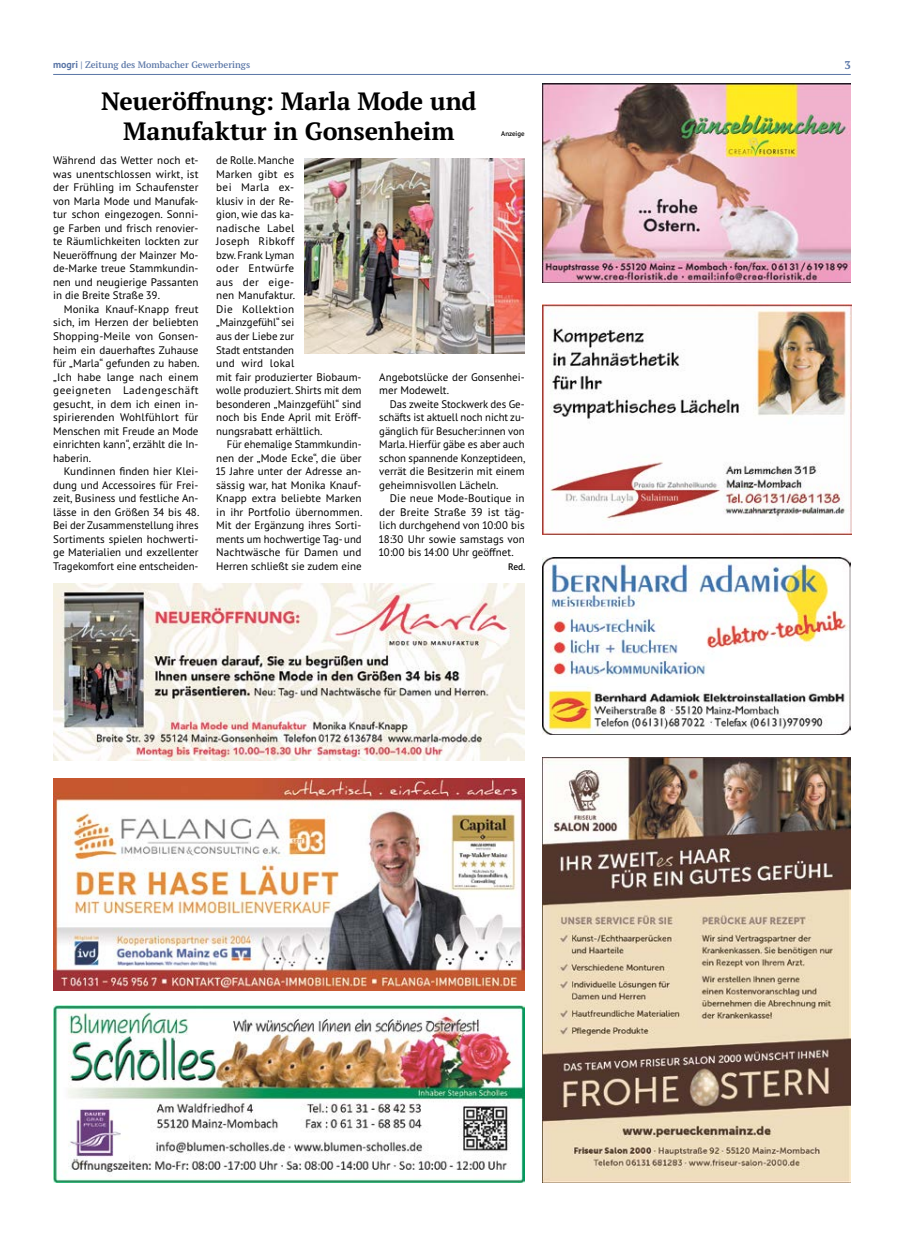
<style>
.page{position:relative;width:904px;height:1241px;background:#fff}
.page>*{position:absolute;margin:0;border:0;box-sizing:border-box;transform-origin:0 0}
.t1{font:700 25px/30px "PT Serif Pro";color:#000;text-align:center}
.t2{font:700 11.25px "PT Serif Pro";color:#5975a6}
.t3{font:11px/13.5px "PT Sans Pro";color:#000;text-align:justify}
.t4{font:600 9.38px "PT Serif Pro";color:#5975a6}
.t5{font:600 9.38px "PT Sans Pro";color:#000}
.t6{font:600 6.88px "PT Sans Pro";color:#000}
.s1{font-family:"PT Sans Pro";font-weight:700;font-size:10px}
</style>
<div class="page">
<hr style="left:53px;top:74px;width:797px;height:1px;background:#5975a6">
<img style="left:542px;top:557px;width:309px;height:177px">
<img style="left:542px;top:83px;width:308px;height:199px">
<img style="left:542px;top:757px;width:309px;height:425px">
<img style="left:542px;top:304px;width:309px;height:231px">
<img style="left:53px;top:778px;width:471px;height:212px">
<img style="left:53px;top:583px;width:471px;height:177px">
<img style="left:305px;top:158px;width:219px;height:195px">
<img style="left:53px;top:1005px;width:471px;height:177px">
<p class="t4" style="left:53px;top:58px;width:198px"><span class="s1">mogri</span> | Zeitung des Mombacher Gewerberings</p>
<p class="t2" style="left:844px;top:57px;width:8px">3</p>
<h1 class="t1" style="left:101px;top:86px;width:377px">Neueröffnung: Marla Mode und<br>Manufaktur in Gonsenheim</h1>
<p class="t3" style="left:53px;top:153px;width:147px">Während das Wetter noch et&shy;was unentschlossen wirkt, ist der Frühling im Schaufenster von Marla Mode und Manufak&shy;tur schon eingezogen. Sonni&shy;ge Farben und frisch renovier&shy;te Räumlichkeiten lockten zur Neueröffnung der Mainzer Mo&shy;de-Marke treue Stammkundin&shy;nen und neugierige Passanten in die Breite Straße 39.</p>
<p class="t3" style="left:53px;top:302px;width:148px;text-indent:11px">Monika Knauf-Knapp freut sich, im Herzen der beliebten Shopping-Meile von Gonsen&shy;heim ein dauerhaftes Zuhause für „Marla“ gefunden zu haben. „Ich habe lange nach einem geeigneten Ladengeschäft gesucht, in dem ich einen in&shy;spirierenden Wohlfühlort für Menschen mit Freude an Mode einrichten kann“, erzählt die In&shy;haberin.</p>
<p class="t3" style="left:53px;top:464px;width:148px;text-indent:11px">Kundinnen finden hier Klei&shy;dung und Accessoires für Frei&shy;zeit, Business und festliche An&shy;lässe in den Größen 34 bis 48.<br>Bei der Zusammenstellung ihres Sortiments spielen hochwerti&shy;ge Materialien und exzellenter Tragekomfort eine entscheiden-</p>
<p class="t6" style="left:501px;top:129px;width:25px">Anzeige</p>
<p class="t3" style="left:216px;top:153px;width:147px;text-align:left">de Rolle. Manche<br>Marken gibt es<br>bei Marla ex-<br>klusiv in der Re-<br>gion, wie das ka-<br>nadische Label<br>Joseph Ribkoff<br>bzw. Frank Lyman<br>oder Entwürfe<br>aus der eige-<br>nen Manufaktur.<br>Die Kollektion<br>„Mainzgefühl“ sei<br>aus der Liebe zur<br>Stadt entstanden<br>und wird lokal<br>mit fair produzierter Biobaum&shy;wolle produziert. Shirts mit dem besonderen „Mainzgefühl“ sind noch bis Ende April mit Eröff&shy;nungsrabatt erhältlich.</p>
<p class="t3" style="left:216px;top:437px;width:148px;text-indent:11px">Für ehemalige Stammkundin&shy;nen der „Mode Ecke“, die über 15 Jahre unter der Adresse an&shy;sässig war, hat Monika Knauf-Knapp extra beliebte Marken in ihr Portfolio übernommen.<br>Mit der Ergänzung ihres Sorti&shy;ments um hochwertige Tag- und Nachtwäsche für Damen und Herren schließt sie zudem eine</p>
<p class="t3" style="left:379px;top:369px;width:147px">Angebotslücke der Gonsenhei&shy;mer Modewelt.</p>
<p class="t3" style="left:379px;top:396px;width:148px;text-indent:11px">Das zweite Stockwerk des Ge&shy;schäfts ist aktuell noch nicht zu&shy;gänglich für Besucher:innen von Marla. Hierfür gäbe es aber auch schon spannende Konzeptideen, verrät die Besitzerin mit einem geheimnisvollen Lächeln.</p>
<p class="t3" style="left:379px;top:491px;width:147px;text-indent:11px">Die neue Mode-Boutique in der Breite Straße 39 ist täg&shy;lich durchgehend von 10:00 bis 18:30 Uhr sowie samstags von 10:00 bis 14:00 Uhr geöffnet.</p>
<p class="t5" style="left:508px;top:560px;width:19px">Red.</p>
</div>
